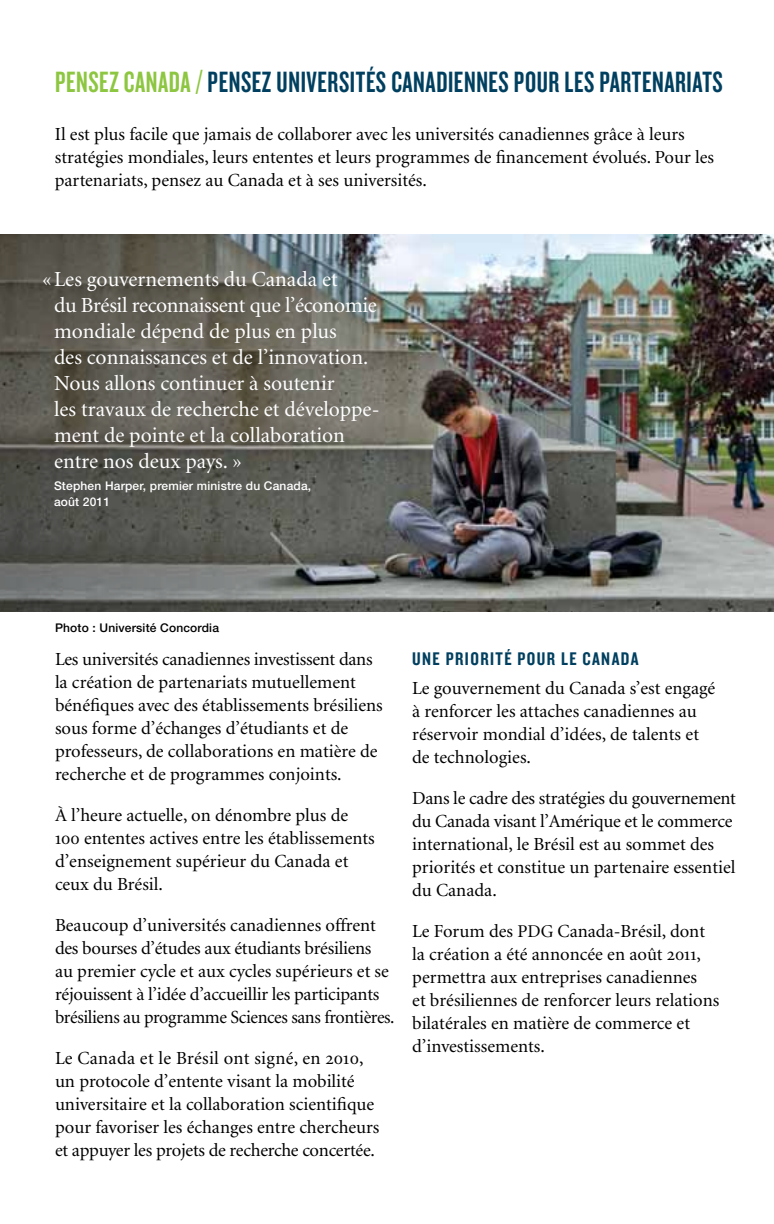
<style>
.page{position:relative;width:774px;height:1224px;background:#fff}
.page>*{position:absolute;margin:0;border:0;box-sizing:border-box;transform-origin:0 0}
.t1{font:30.4px "Knockout HTF48 Featherweight";letter-spacing:.02em;color:#003f5f;scale:.96 1}
.t2{font:21.6px/26px "Minion";color:#fff}
.t3{font:19px "Knockout HTF49 Liteweight";letter-spacing:.075em;color:#003f5f}
.t4{font:18.4px/23px "Minion";color:#000}
.t5{font:500 12px/16px "Helvetica Neue";letter-spacing:.015em;color:#fff}
.t6{font:500 12px "Helvetica Neue";letter-spacing:.015em;color:#000}
.s1{color:#8dc640}
.s2{font-family:"Minion Exp"}
.s3{font-size:18px}
</style>
<div class="page">
<img style="left:401px;top:234px;width:373px;height:378px">
<svg style="left:0;top:234px;width:401px;height:378px;background:#63635c"></svg>
<h1 class="t1" style="left:55px;top:67px;width:697px"><span class="s1">PENSEZ CANADA /</span>PENSEZ UNIVERSITÉS CANADIENNES POUR LES PARTENARIATS</h1>
<p class="t4" style="left:55px;top:123px;width:661px">Il est plus facile que jamais de collaborer avec les universités canadiennes grâce à leurs stratégies mondiales, leurs ententes et leurs programmes de financement évolués. Pour les partenariats, pensez au Canada et à ses universités.</p>
<p class="t2" style="left:54px;top:267px;width:327px;text-indent:-12px">«Les gouvernements du Canada et<br>du Brésil reconnaissent que l’économie mondiale dépend de plus en plus<br>des connaissances et de l’innovation.<br>Nous allons continuer à soutenir<br>les travaux de recherche et développe&shy;ment de pointe et la collaboration entre nos deux pays. »</p>
<p class="t5" style="left:54px;top:478px;width:259px">Stephen Harper, premier ministre du Canada, août 2011</p>
<p class="t6" style="left:55px;top:620px;width:166px">Photo : Université Concordia</p>
<p class="t4" style="left:55px;top:649px;width:329px">Les universités canadiennes investissent dans la création de partenariats mutuellement bénéfiques avec des établissements brésiliens sous forme d’échanges d’étudiants et de professeurs, de collaborations en matière de recherche et de programmes conjoints.</p>
<p class="t4" style="left:55px;top:805px;width:321px">À l’heure actuelle, on dénombre plus de <span class="s2">100</span> ententes actives entre les établissements d’enseignement supérieur du Canada et ceux du Brésil.</p>
<p class="t4" style="left:55px;top:915px;width:341px">Beaucoup d’universités canadiennes offrent des bourses d’études aux étudiants brésiliens<br>au premier cycle et aux cycles supérieurs et se réjouissent à l’idée d’accueillir les participants brésiliens au programme Sciences sans frontières.</p>
<p class="t4" style="left:55px;top:1048px;width:326px">Le Canada et le Brésil ont signé, en <span class="s2">2010</span>, un protocole d’entente visant la mobilité universitaire et la collaboration scientifique pour favoriser les échanges entre chercheurs et appuyer les projets de recherche concertée.</p>
<p class="t3" style="left:412px;top:649px;width:228px">UNE PRIORITÉ POUR LE CANADA</p>
<p class="t4" style="left:412px;top:677px;width:305px">Le gouvernement du Canada s’est engagé à renforcer les attaches canadiennes au réservoir mondial d’idées, de talents et de technologies.</p>
<p class="t4" style="left:412px;top:787px;width:325px">Dans le cadre des stratégies du gouvernement du Canada visant l’Amérique et le commerce international, le Brésil est au sommet des priorités et constitue un partenaire essentiel du Canada.</p>
<p class="t4" style="left:412px;top:920px;width:309px">Le Forum des <span class="s3">PDG</span> Canada-Brésil, dont la création a été annoncée en août <span class="s2">2011</span>, permettra aux entreprises canadiennes<br>et brésiliennes de renforcer leurs relations bilatérales en matière de commerce et d’investissements.</p>
</div>
